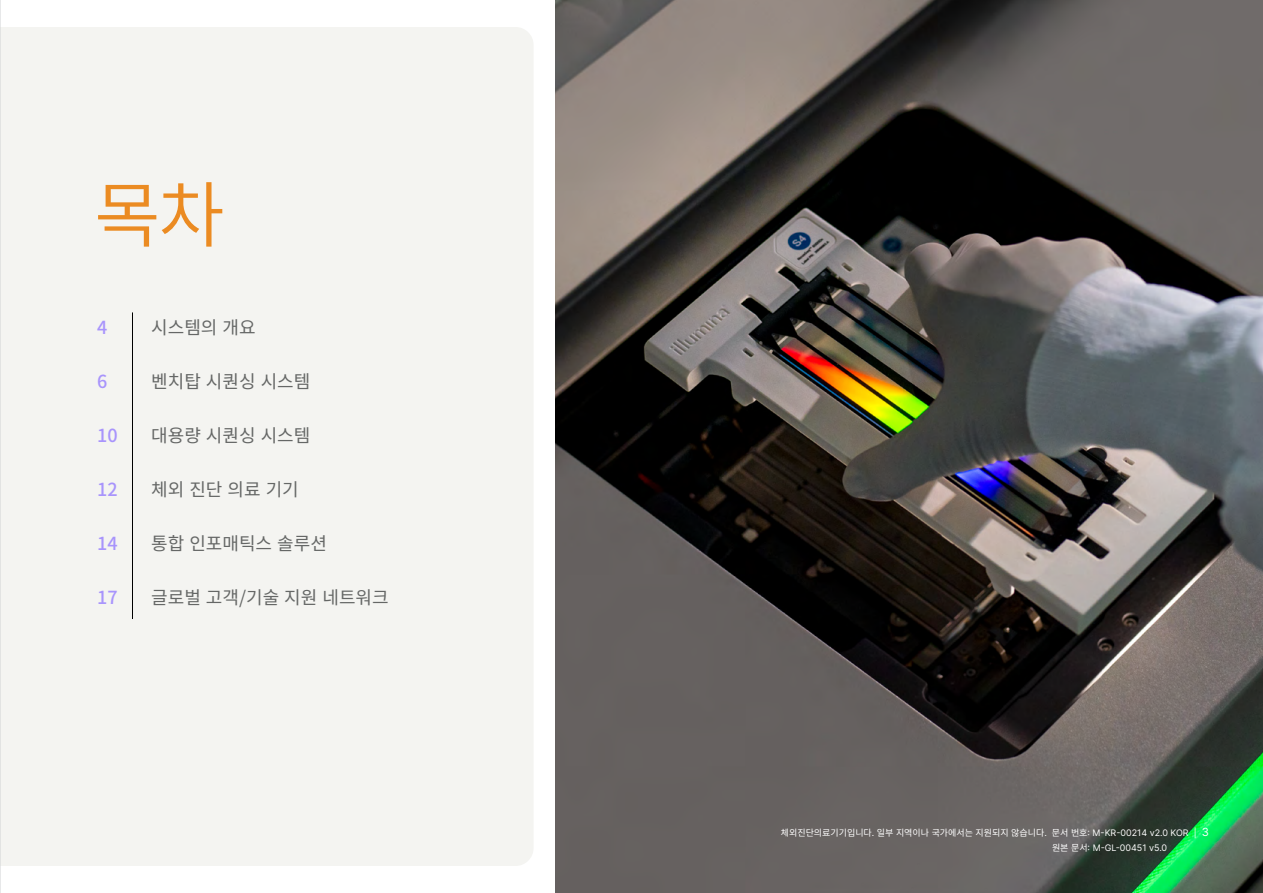
<style>
.page{position:relative;width:1263px;height:893px;background:#fff}
.page>*{position:absolute;margin:0;border:0;box-sizing:border-box;transform-origin:0 0}
.t1{font:600 72px "Noto Sans CJ Kkr";color:#eb8b22}
.t2{font:18px "Noto Sans CJ Kkr";color:#656766}
.t3{font:500 18px "Noto Sans CJ Kkr";color:#a894fc}
.t4{font:9px "Noto Sans CJ Kkr";color:#fff}
.t5{font:9px "Inter";color:#fff}
.s1{font-family:"Inter"}
.s2{font-family:"Inter";font-size:11.25px}
.s3{font-family:"Noto Sans CJ Kkr"}
</style>
<div class="page">
<div style="left:1px;top:27px;width:532px;height:839px;background:#f4f4f1"></div>
<hr style="left:0;top:0;width:1px;height:893px;background:#d1d3d4">
<hr style="left:132px;top:312px;width:1px;height:307px;background:#000">
<img style="left:555px;top:0;width:708px;height:893px">
<h1 class="t1" style="left:94px;top:174px;width:132px">목차</h1>
<p class="t3" style="left:97px;top:317px;width:12px">4</p>
<p class="t2" style="left:151px;top:317px;width:106px">시스템의 개요</p>
<p class="t3" style="left:97px;top:371px;width:12px">6</p>
<p class="t2" style="left:151px;top:371px;width:161px">벤치탑 시퀀싱 시스템</p>
<p class="t3" style="left:97px;top:425px;width:22px">10</p>
<p class="t2" style="left:151px;top:425px;width:161px">대용량 시퀀싱 시스템</p>
<p class="t3" style="left:97px;top:479px;width:22px">12</p>
<p class="t2" style="left:151px;top:479px;width:149px">체외 진단 의료 기기</p>
<p class="t3" style="left:97px;top:533px;width:22px">14</p>
<p class="t2" style="left:151px;top:533px;width:177px">통합 인포매틱스 솔루션</p>
<p class="t3" style="left:97px;top:587px;width:22px">17</p>
<p class="t2" style="left:151px;top:587px;width:239px">글로벌 고객/기술 지원 네트워크</p>
<p class="t4" style="left:781px;top:828px;width:430px">체외진단의료기기입니다<span class="s1">.</span> 일부 지역이나 국가에서는 지원되지 않습니다<span class="s1">.</span> 문서 번호<span class="s1">: M-KR-00214 v2.0 KOR |</span> <span class="s2">3</span></p>
<p class="t5" style="left:1052px;top:841px;width:117px"><span class="s3">원본 문서</span>: M-GL-00451 v5.0</p>
</div>
